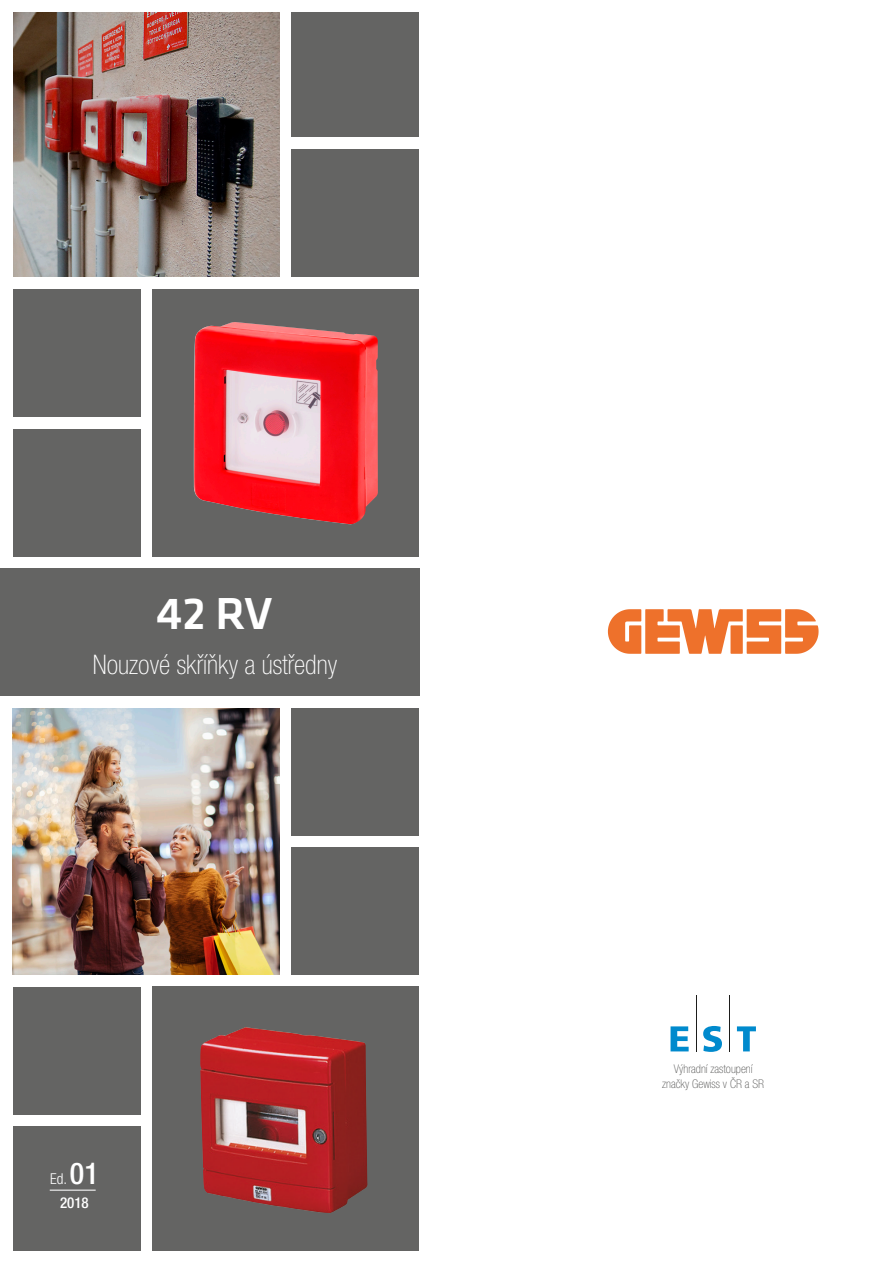
<style>
.page{position:relative;width:893px;height:1263px;background:#fff}
.page>*{position:absolute;margin:0;border:0;box-sizing:border-box;transform-origin:0 0}
.t1{font:500 46.5px "Klavika";color:#fff}
.t2{font:100 condensed 27px "Helvetica Neue LT Pro";color:#fff}
.t3{font:300 condensed 15px "Helvetica Neue LT Pro";color:#fff}
.t4{font:500 condensed 15px "Helvetica Neue LT Std";color:#fff}
.t5{font:100 condensed 12px/14.4px "Helvetica Neue LT Pro";color:#575756;text-align:center}
.s1{font-family:"Helvetica Neue LT Std";font-weight:500;font-size:30px}
</style>
<div class="page">
<div style="left:0;top:568px;width:419px;height:128px;background:#646463"></div>
<div style="left:153px;top:987px;width:266px;height:264px;background:#646463"></div>
<img style="left:13px;top:12px;width:266px;height:265px">
<div style="left:292px;top:12px;width:127px;height:125px;background:#646463"></div>
<div style="left:13px;top:289px;width:127px;height:128px;background:#646463"></div>
<div style="left:13px;top:429px;width:127px;height:127px;background:#646463"></div>
<div style="left:292px;top:149px;width:127px;height:128px;background:#646463"></div>
<div style="left:291px;top:708px;width:128px;height:128px;background:#646463"></div>
<div style="left:291px;top:847px;width:128px;height:128px;background:#646463"></div>
<div style="left:13px;top:1126px;width:127px;height:125px;background:#646463"></div>
<div style="left:13px;top:987px;width:127px;height:127px;background:#646463"></div>
<div style="left:153px;top:289px;width:266px;height:267px;background:#646463"></div>
<img style="left:193px;top:322px;width:185px;height:203px">
<hr style="left:50px;top:1189px;width:46px;height:2px;background:#fff">
<svg style="left:608px;top:609px;width:211px;height:45px"></svg>
<img style="left:13px;top:708px;width:266px;height:267px">
<svg style="left:670px;top:1026px;width:19px;height:25px"></svg>
<svg style="left:703px;top:1026px;width:19px;height:26px"></svg>
<svg style="left:737px;top:1026px;width:19px;height:25px"></svg>
<hr style="left:696px;top:995px;width:1px;height:56px;background:#1d1d1b">
<hr style="left:729px;top:995px;width:1px;height:56px;background:#1d1d1b">
<img style="left:200px;top:1027px;width:167px;height:186px">
<h1 class="t1" style="left:156px;top:588px;width:118px">42 RV</h1>
<h2 class="t2" style="left:93px;top:649px;width:246px">Nouzové skříňky a ústředny</h2>
<p class="t3" style="left:50px;top:1170px;width:50px">Ed. <span class="s1">01</span></p>
<p class="t4" style="left:60px;top:1194px;width:30px">2018</p>
<p class="t5" style="left:662px;top:1062px;width:103px">Výhradní zastoupení značky Gewiss v ČR a SR</p>
</div>
